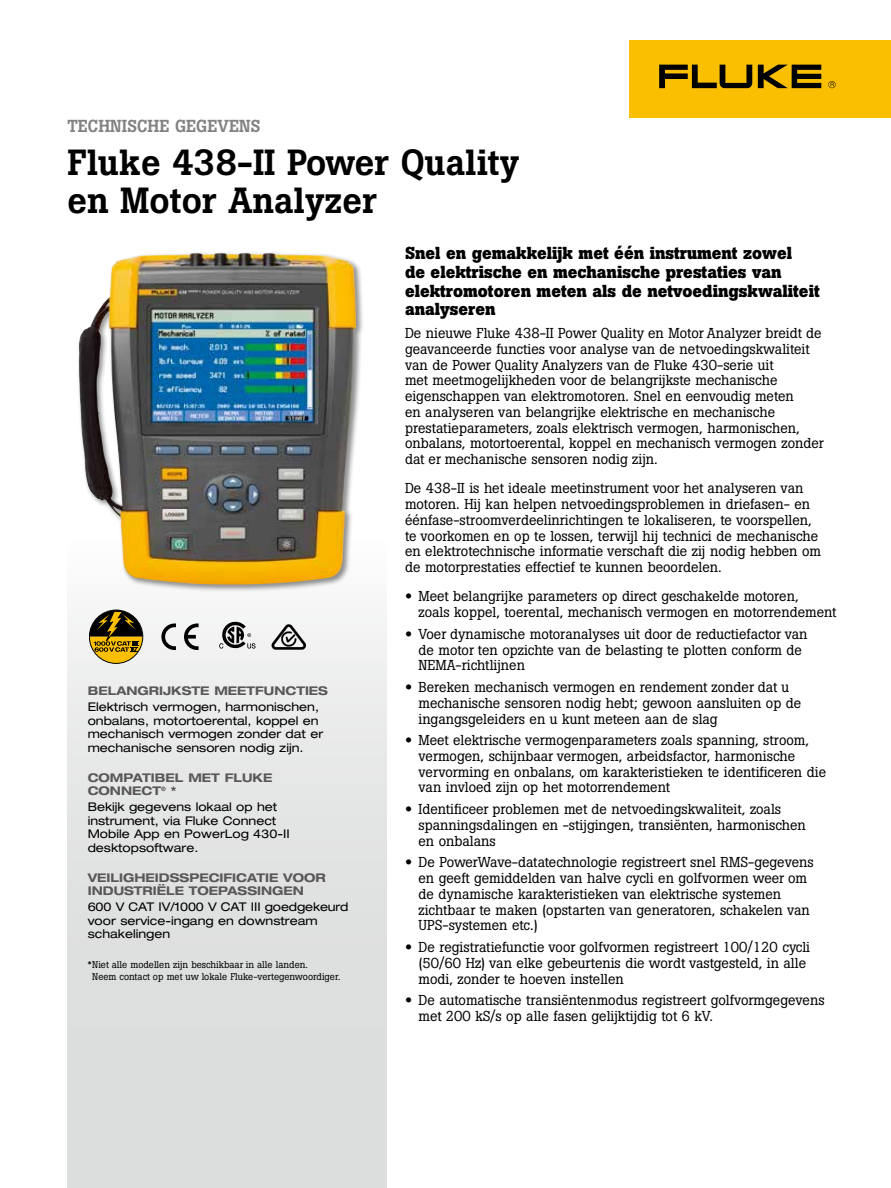
<style>
.page{position:relative;width:891px;height:1188px;background:#fff}
.page>*{position:absolute;margin:0;border:0;box-sizing:border-box;transform-origin:0 0}
.t1{font:500 36px/37.5px "Boton Pro";color:#000}
.t2{font:700 17.25px/18.8px "Boton Pro";color:#000}
.t3{font:500 17.25px "Boton Pro";color:#828282}
.t4{font:14.25px/15.8px "Boton Pro";color:#000}
.t5{font:expanded 12px/13.5px "Helvetica Neue LT Std";color:#000}
.t6{font:700 expanded 12px/13.5px "Helvetica Neue LT Pro";color:#595757}
.t7{font:9.75px/11.2px "Boton Pro";color:#000}
.s1{font-family:"Helvetica Neue LT Std";font-weight:700;font-stretch:expanded}
</style>
<div class="page">
<div style="left:68px;top:540px;width:319px;height:648px;background:linear-gradient(to bottom,#f5f6f6,#d5d6d6)"></div>
<div style="left:629px;top:40px;width:262px;height:78px;background:#fabf00"></div>
<svg style="left:758px;top:65px;width:63px;height:23px"></svg>
<svg style="left:659px;top:65px;width:93px;height:23px"></svg>
<svg style="left:828px;top:81px;width:8px;height:7px"></svg>
<svg style="left:219px;top:622px;width:37px;height:27px"></svg>
<svg style="left:161px;top:623px;width:15px;height:27px"></svg>
<svg style="left:184px;top:623px;width:15px;height:27px"></svg>
<svg style="left:271px;top:624px;width:35px;height:26px"></svg>
<svg style="left:89px;top:610px;width:54px;height:53px"></svg>
<div style="left:77px;top:251px;width:287px;height:341px;background:#000;opacity:.45"></div>
<img style="left:78px;top:253px;width:225px;height:332px">
<p class="t3" style="left:68px;top:115px;width:195px">TECHNISCHE GEGEVENS</p>
<h1 class="t1" style="left:68px;top:144px;width:453px">Fluke 438-II Power Quality en Motor Analyzer</h1>
<p class="t6" style="left:88px;top:684px;width:242px">BELANGRIJKSTE MEETFUNCTIES</p>
<p class="t5" style="left:88px;top:700px;width:237px">Elektrisch vermogen, harmonischen, onbalans, motortoerental, koppel en mechanisch vermogen zonder dat er mechanische sensoren nodig zijn.</p>
<p class="t6" style="left:88px;top:770px;width:186px">COMPATIBEL MET FLUKE<br>CONNECT<sup>®</sup> *</p>
<p class="t5" style="left:88px;top:800px;width:204px">Bekijk gegevens lokaal op het instrument, via Fluke Connect<br>Mobile App en PowerLog 430-II desktopsoftware.</p>
<p class="t6" style="left:88px;top:870px;width:239px">VEILIGHEIDSSPECIFICATIE VOOR<br>INDUSTRIËLE TOEPASSINGEN</p>
<p class="t5" style="left:88px;top:900px;width:262px">600 V CAT IV/1000 V CAT III goedgekeurd voor service-ingang en downstream schakelingen</p>
<p class="t7" style="left:92px;top:959px;width:250px;text-indent:-5px">*Niet alle modellen zijn beschikbaar in alle landen.<br>Neem contact op met uw lokale Fluke-vertegenwoordiger.</p>
<p class="t2" style="left:405px;top:244px;width:416px">Snel en gemakkelijk met één instrument zowel<br>de elektrische en mechanische prestaties van elektromotoren meten als de netvoedingskwaliteit analyseren</p>
<p class="t4" style="left:405px;top:325px;width:420px">De nieuwe Fluke 438-II Power Quality en Motor Analyzer breidt de geavanceerde functies voor analyse van de netvoedingskwaliteit van de Power Quality Analyzers van de Fluke 430-serie uit<br>met meetmogelijkheden voor de belangrijkste mechanische eigenschappen van elektromotoren. Snel en eenvoudig meten<br>en analyseren van belangrijke elektrische en mechanische prestatieparameters, zoals elektrisch vermogen, harmonischen, onbalans, motortoerental, koppel en mechanisch vermogen zonder dat er mechanische sensoren nodig zijn.</p>
<p class="t4" style="left:405px;top:480px;width:418px">De 438-II is het ideale meetinstrument voor het analyseren van motoren. Hij kan helpen netvoedingsproblemen in driefasen- en éénfase-stroomverdeelinrichtingen te lokaliseren, te voorspellen, te voorkomen en op te lossen, terwijl hij technici de mechanische en elektrotechnische informatie verschaft die zij nodig hebben om de motorprestaties effectief te kunnen beoordelen.</p>
<p class="t4" style="left:418px;top:588px;width:420px;text-indent:-13px"><span class="s1">•</span> Meet belangrijke parameters op direct geschakelde motoren,<br>zoals koppel, toerental, mechanisch vermogen en motorrendement</p>
<p class="t4" style="left:418px;top:626px;width:391px;text-indent:-13px"><span class="s1">•</span> Voer dynamische motoranalyses uit door de reductiefactor van de motor ten opzichte van de belasting te plotten conform de<br>NEMA-richtlijnen</p>
<p class="t4" style="left:418px;top:679px;width:384px;text-indent:-13px"><span class="s1">•</span> Bereken mechanisch vermogen en rendement zonder dat u mechanische sensoren nodig hebt; gewoon aansluiten op de ingangsgeleiders en u kunt meteen aan de slag</p>
<p class="t4" style="left:418px;top:732px;width:409px;text-indent:-13px"><span class="s1">•</span> Meet elektrische vermogenparameters zoals spanning, stroom, vermogen, schijnbaar vermogen, arbeidsfactor, harmonische vervorming en onbalans, om karakteristieken te identificeren die van invloed zijn op het motorrendement</p>
<p class="t4" style="left:418px;top:801px;width:389px;text-indent:-13px"><span class="s1">•</span> Identificeer problemen met de netvoedingskwaliteit, zoals spanningsdalingen en -stijgingen, transiënten, harmonischen en onbalans</p>
<p class="t4" style="left:418px;top:855px;width:397px;text-indent:-13px"><span class="s1">•</span> De PowerWave-datatechnologie registreert snel RMS-gegevens en geeft gemiddelden van halve cycli en golfvormen weer om de dynamische karakteristieken van elektrische systemen zichtbaar te maken (opstarten van generatoren, schakelen van UPS-systemen etc.)</p>
<p class="t4" style="left:418px;top:939px;width:393px;text-indent:-13px"><span class="s1">•</span> De registratiefunctie voor golfvormen registreert 100/120 cycli (50/60 Hz) van elke gebeurtenis die wordt vastgesteld, in alle modi, zonder te hoeven instellen</p>
<p class="t4" style="left:418px;top:993px;width:408px;text-indent:-13px"><span class="s1">•</span> De automatische transiëntenmodus registreert golfvormgegevens met 200 kS/s op alle fasen gelijktijdig tot 6 kV.</p>
</div>
